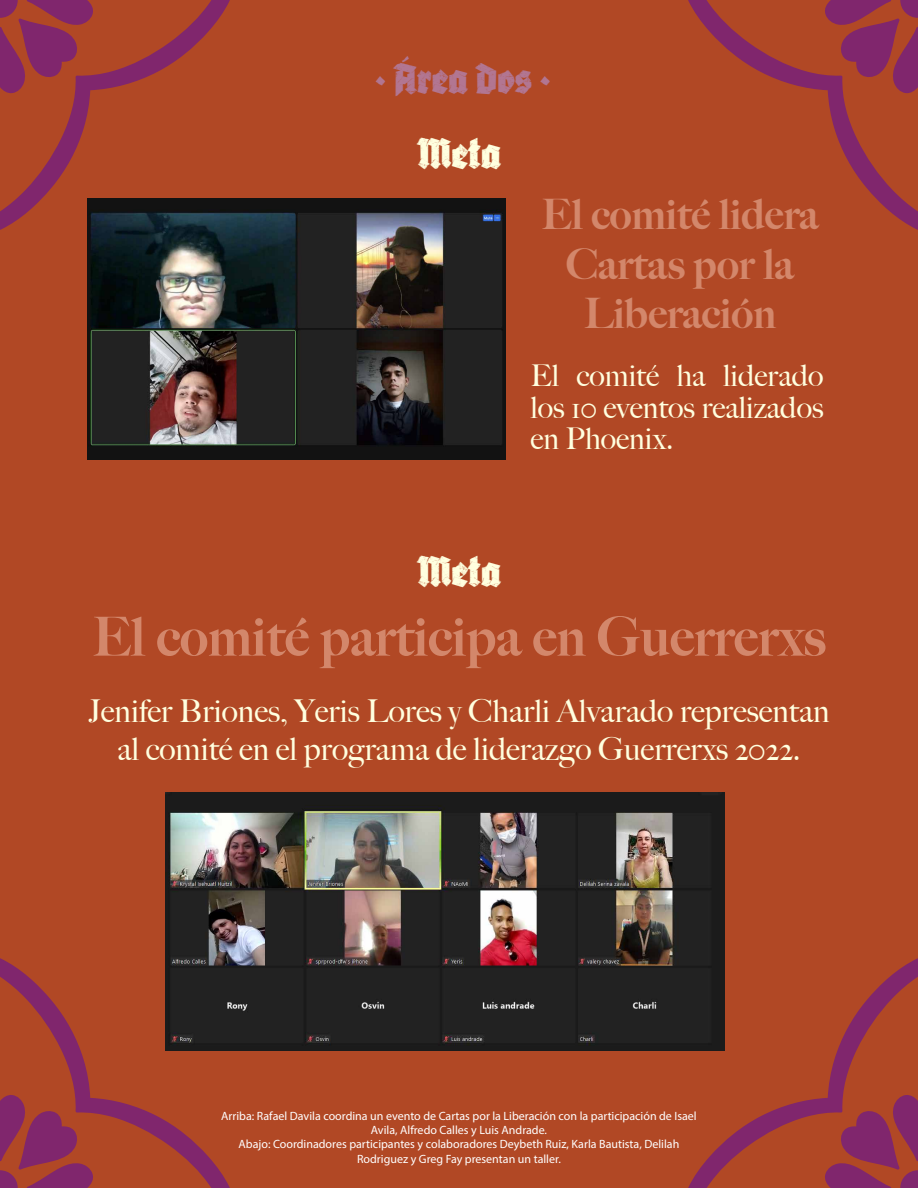
<style>
.page{position:relative;width:918px;height:1188px;background:#fff}
.page>*{position:absolute;margin:0;border:0;box-sizing:border-box;transform-origin:0 0}
.t1{font:900 54px "Big Caslon FB";color:#d3876b}
.t2{font:45px "Adhesive Nr.Seven";color:#ffffdf}
.t3{font:43.95px "Adhesive Nr.Seven";color:#b27692}
.t4{font:900 42px/49.7px "Big Caslon FB";color:#d3876b;text-align:center}
.t5{font:500 31.5px/37.8px "Big Caslon";color:#ffffdf;text-align:center}
.t6{font:500 30px/31.5px "Big Caslon";color:#ffffdf;text-align:justify}
.t7{font:12px/14.4px "Myriad Pro";color:#fff;text-align:center}
</style>
<div class="page">
<div style="left:0;top:0;width:917px;height:1188px;background:#b14825"></div>
<img style="left:88px;top:199px;width:417px;height:261px">
<img style="left:166px;top:793px;width:559px;height:258px">
<svg style="left:0;top:0;width:230px;height:230px"></svg>
<svg style="left:688px;top:0;width:230px;height:230px"></svg>
<svg style="left:0;top:958px;width:230px;height:230px"></svg>
<svg style="left:688px;top:958px;width:230px;height:230px"></svg>
<h3 class="t3" style="left:375px;top:53px;width:178px">• Área Dos •</h3>
<h2 class="t2" style="left:417px;top:127px;width:86px">Meta</h2>
<h3 class="t4" style="left:542px;top:190px;width:278px">El comité lidera<br>Cartas por la<br>Liberación</h3>
<h3 class="t6" style="left:530px;top:359px;width:295px">El comité ha liderado los 10 eventos realizados en Phoenix.</h3>
<h2 class="t2" style="left:417px;top:545px;width:86px">Meta</h2>
<h1 class="t1" style="left:92px;top:604px;width:735px">El comité participa en Guerrerxs</h1>
<h3 class="t5" style="left:88px;top:691px;width:743px">Jenifer Briones, Yeris Lores y Charli Alvarado representan al comité en el programa de liderazgo Guerrerxs 2022.</h3>
<p class="t7" style="left:221px;top:1108px;width:477px">Arriba: Rafael Davila coordina un evento de Cartas por la Liberación con la participación de Isael Avila, Alfredo Calles y Luis Andrade.<br>Abajo: Coordinadores participantes y colaboradores Deybeth Ruiz, Karla Bautista, Delilah Rodriguez y Greg Fay presentan un taller.</p>
</div>
